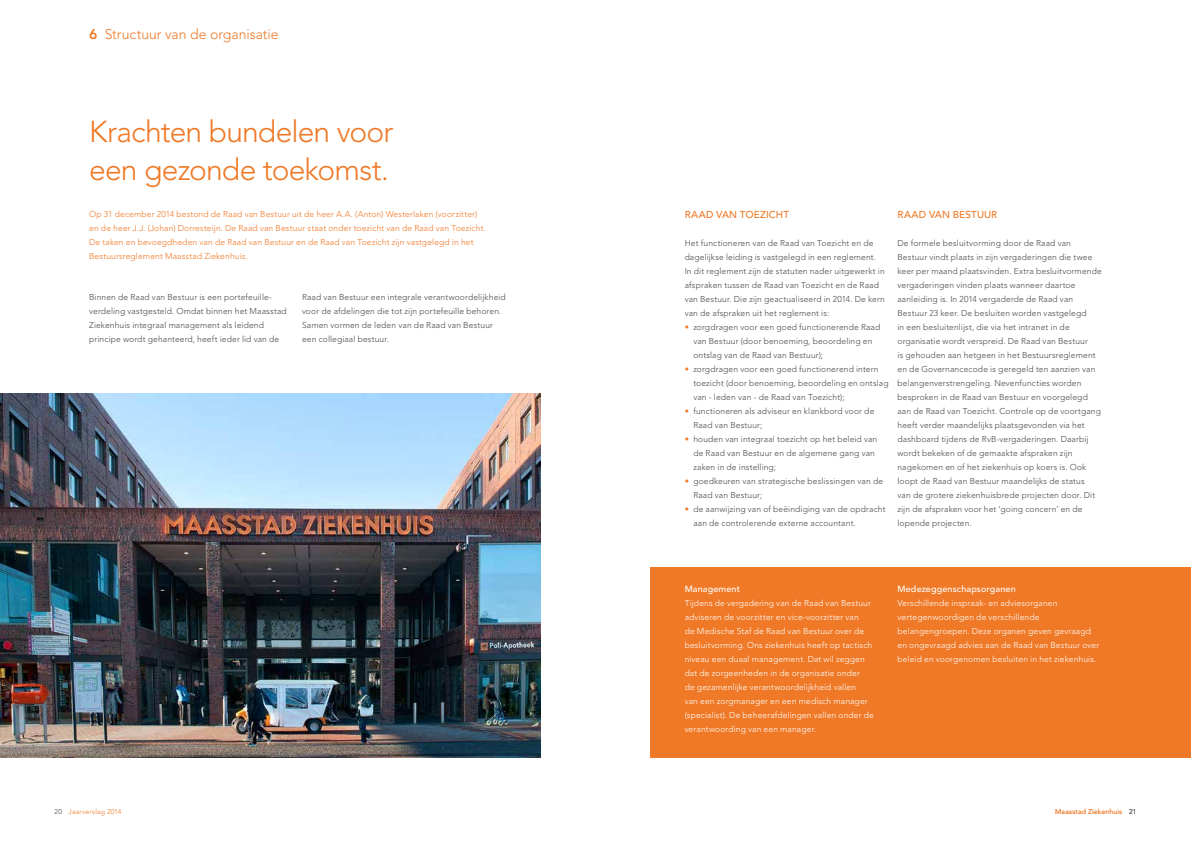
<style>
.page{position:relative;width:1191px;height:842px;background:#fff}
.page>*{position:absolute;margin:0;border:0;box-sizing:border-box;transform-origin:0 0}
.t1{font:300 30px/38px "Avenir";letter-spacing:-.03em;color:#ef7926}
.t2{font:300 14px "Avenir";letter-spacing:-.005em;color:#ef7926}
.t3{font:500 10px "Avenir";letter-spacing:.01em;color:#ef7926}
.t4{font:500 9px "Avenir";letter-spacing:.02em;color:#fff}
.t5{font:300 8.5px/14px "Avenir";letter-spacing:.015em;color:#4a4a49}
.t6{font:300 8.5px/14px "Avenir";letter-spacing:.015em;color:#fff}
.t7{font:300 8.5px/14px "Avenir";letter-spacing:.015em;color:#ef7926}
.t8{font:300 7px "Avenir";letter-spacing:.02em;color:#ef7926}
.s1{font-weight:800}
.s2{color:#4a4a49}
.s3{color:#ef7926}
</style>
<div class="page">
<div style="left:650px;top:567px;width:541px;height:191px;background:#ef7926"></div>
<img style="left:0;top:393px;width:541px;height:365px">
<h2 class="t2" style="left:89px;top:26px;width:191px"><span class="s1">6</span> Structuur van de organisatie</h2>
<h1 class="t1" style="left:89px;top:113px;width:306px">Krachten bundelen voor een gezonde toekomst.</h1>
<p class="t7" style="left:89px;top:207px;width:398px">Op 31 december 2014 bestond de Raad van Bestuur uit de heer A.A. (Anton) Westerlaken (voorzitter) en de heer J.J. (Johan) Dorresteijn. De Raad van Bestuur staat onder toezicht van de Raad van Toezicht.<br>De taken en bevoegdheden van de Raad van Bestuur en de Raad van Toezicht zijn vastgelegd in het Bestuursreglement Maasstad Ziekenhuis.</p>
<p class="t5" style="left:89px;top:290px;width:199px">Binnen de Raad van Bestuur is een portefeuille&shy;verdeling vastgesteld. Omdat binnen het Maasstad Ziekenhuis integraal management als leidend principe wordt gehanteerd, heeft ieder lid van de</p>
<p class="t5" style="left:302px;top:290px;width:205px">Raad van Bestuur een integrale verantwoordelijkheid voor de afdelingen die tot zijn portefeuille behoren.<br>Samen vormen de leden van de Raad van Bestuur een collegiaal bestuur.</p>
<p class="t8" style="left:54px;top:807px;width:69px"><span class="s2">20</span> Jaarverslag 2014</p>
<p class="t3" style="left:684px;top:209px;width:106px">RAAD VAN TOEZICHT</p>
<p class="t5" style="left:684px;top:236px;width:202px">Het functioneren van de Raad van Toezicht en de dagelijkse leiding is vastgelegd in een reglement.<br>In dit reglement zijn de statuten nader uitgewerkt in afspraken tussen de Raad van Toezicht en de Raad van Bestuur. Die zijn geactualiseerd in 2014. De kern van de afspraken uit het reglement is:</p>
<p class="t5" style="left:693px;top:320px;width:188px;text-indent:-9px"><span class="s3">•</span> zorgdragen voor een goed functionerende Raad van Bestuur (door benoeming, beoordeling en ontslag van de Raad van Bestuur);</p>
<p class="t5" style="left:693px;top:362px;width:197px;text-indent:-9px"><span class="s3">•</span> zorgdragen voor een goed functionerend intern toezicht (door benoeming, beoordeling en ontslag van - leden van - de Raad van Toezicht);</p>
<p class="t5" style="left:693px;top:404px;width:182px;text-indent:-9px"><span class="s3">•</span> functioneren als adviseur en klankbord voor de<br>Raad van Bestuur;</p>
<p class="t5" style="left:693px;top:432px;width:185px;text-indent:-9px"><span class="s3">•</span> houden van integraal toezicht op het beleid van de Raad van Bestuur en de algemene gang van zaken in de instelling;</p>
<p class="t5" style="left:693px;top:474px;width:191px;text-indent:-9px"><span class="s3">•</span> goedkeuren van strategische beslissingen van de<br>Raad van Bestuur;</p>
<p class="t5" style="left:693px;top:502px;width:194px;text-indent:-9px"><span class="s3">•</span> de aanwijzing van of beëindiging van de opdracht aan de controlerende externe accountant.</p>
<p class="t3" style="left:897px;top:209px;width:101px">RAAD VAN BESTUUR</p>
<p class="t5" style="left:897px;top:236px;width:206px">De formele besluitvorming door de Raad van Bestuur vindt plaats in zijn vergaderingen die twee keer per maand plaatsvinden. Extra besluitvormende vergaderingen vinden plaats wanneer daartoe aanleiding is. In 2014 vergaderde de Raad van Bestuur 23 keer. De besluiten worden vastgelegd<br>in een besluitenlijst, die via het intranet in de organisatie wordt verspreid. De Raad van Bestuur<br>is gehouden aan hetgeen in het Bestuursreglement en de Governancecode is geregeld ten aanzien van belangenverstrengeling. Nevenfuncties worden besproken in de Raad van Bestuur en voorgelegd aan de Raad van Toezicht. Controle op de voortgang heeft verder maandelijks plaatsgevonden via het dashboard tijdens de RvB-vergaderingen. Daarbij wordt bekeken of de gemaakte afspraken zijn nagekomen en of het ziekenhuis op koers is. Ook loopt de Raad van Bestuur maandelijks de status<br>van de grotere ziekenhuisbrede projecten door. Dit zijn de afspraken voor het ‘going concern’ en de lopende projecten.</p>
<p class="t4" style="left:684px;top:584px;width:57px">Management</p>
<p class="t6" style="left:684px;top:596px;width:191px">Tijdens de vergadering van de Raad van Bestuur adviseren de voorzitter en vice-voorzitter van<br>de Medische Staf de Raad van Bestuur over de besluitvorming. Ons ziekenhuis heeft op tactisch niveau een duaal management. Dat wil zeggen dat de zorgeenheden in de organisatie onder<br>de gezamenlijke verantwoordelijkheid vallen<br>van een zorgmanager en een medisch manager (specialist). De beheerafdelingen vallen onder de verantwoording van een manager.</p>
<p class="t4" style="left:897px;top:584px;width:120px">Medezeggenschapsorganen</p>
<p class="t6" style="left:897px;top:596px;width:203px">Verschillende inspraak- en adviesorganen vertegenwoordigen de verschillende belangengroepen. Deze organen geven gevraagd en ongevraagd advies aan de Raad van Bestuur over beleid en voorgenomen besluiten in het ziekenhuis.</p>
<p class="t8" style="left:1055px;top:807px;width:83px">Maasstad Ziekenhuis <span class="s2">21</span></p>
</div>
